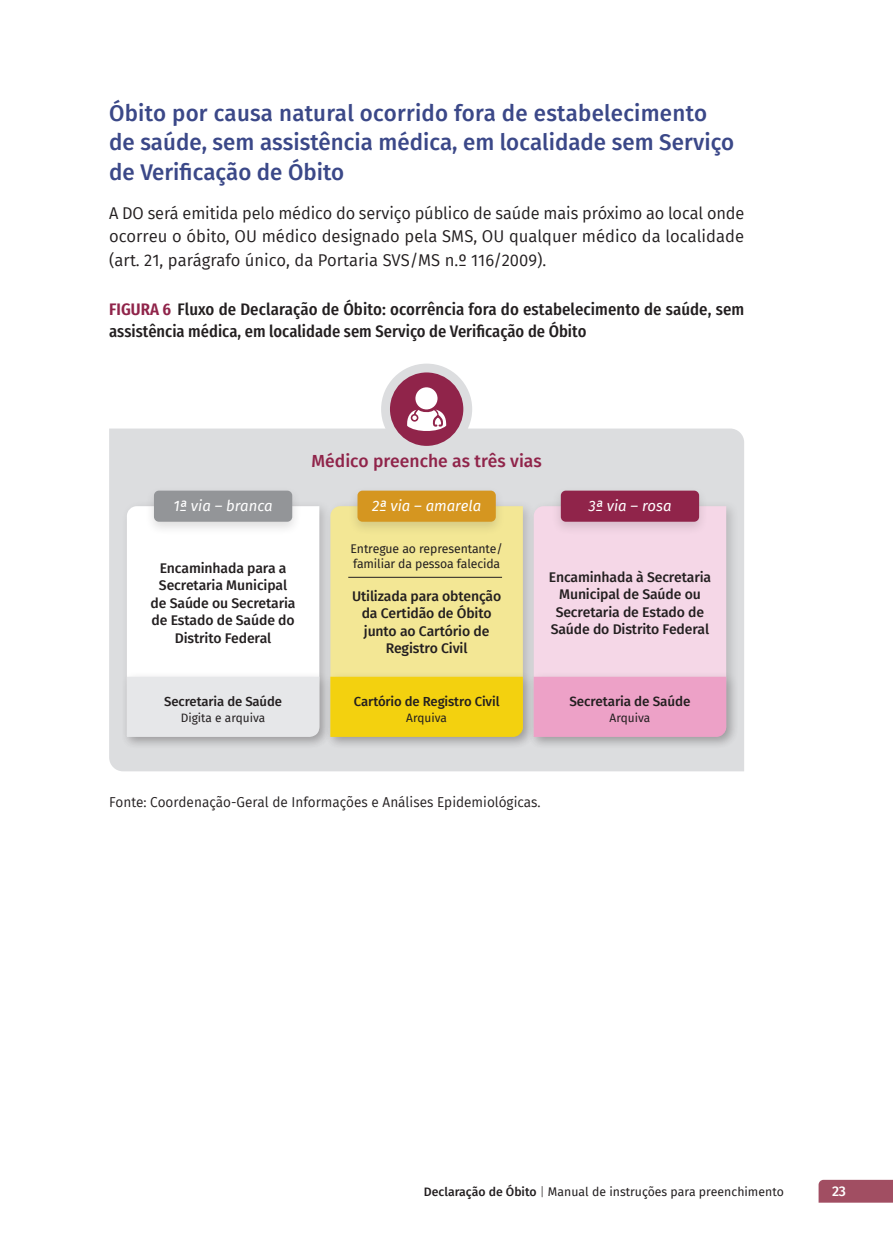
<style>
.page{position:relative;width:893px;height:1241px;background:#fff}
.page>*{position:absolute;margin:0;border:0;box-sizing:border-box;transform-origin:0 0}
.t1{font:500 22.75px/29.8px "Fira Sans";color:#3b4888}
.t2{font:500 17.5px "Fira Sans";color:#90244a}
.t3{font:16.62px/23.6px "Fira Sans";color:#231f20;text-align:justify}
.t4{font:500 16.62px/21.9px "Fira Sans Condensed";color:#231f20;scale:1.05 1}
.t5{font:italic 14.88px "Fira Sans";color:#fff}
.t6{font:500 14px/17.5px "Fira Sans";letter-spacing:-.01em;color:#231f20;text-align:center}
.t7{font:14px "Fira Sans";color:#231f20}
.t8{font:500 14px "Fira Sans";color:#fff}
.t9{font:500 13.47px "Fira Sans";letter-spacing:-.01em;color:#231f20}
.t10{font:500 13.12px "Fira Sans";letter-spacing:-.01em;color:#231f20}
.t11{font:12.25px/15.2px "Fira Sans";letter-spacing:-.01em;color:#231f20}
.t12{font:11.9px "Fira Sans";color:#231f20}
.s1{font-weight:600;color:#90244a}
.s2{font-weight:500}
.s3{font-weight:300}
</style>
<div class="page">
<div style="left:819px;top:1179px;width:74px;height:23px;background:#a14e62"></div>
<div style="left:109px;top:428px;width:635px;height:343px;background:#dcdddf"></div>
<div style="left:121px;top:500px;width:211px;height:249px;background:#231f20;opacity:.2"></div>
<div style="left:144px;top:486px;width:158px;height:50px;background:#dadbdd"></div>
<div style="left:154px;top:490px;width:138px;height:31px;background:#939598;border-radius:5px"></div>
<div style="left:324px;top:500px;width:212px;height:249px;background:#231f20;opacity:.2"></div>
<div style="left:330px;top:506px;width:193px;height:164px;background:#f3e795"></div>
<div style="left:348px;top:486px;width:157px;height:50px;background:#231f20;opacity:.15"></div>
<div style="left:357px;top:490px;width:139px;height:31px;background:#d59620;border-radius:5px"></div>
<div style="left:528px;top:500px;width:211px;height:249px;background:#231f20;opacity:.2"></div>
<div style="left:551px;top:486px;width:158px;height:50px;background:#dadbdd"></div>
<div style="left:561px;top:490px;width:138px;height:31px;background:#90244a;border-radius:5px"></div>
<div style="left:381px;top:363px;width:91px;height:91px;background:#dcdddf;border-radius:50%"></div>
<div style="left:390px;top:372px;width:73px;height:74px;background:#90244a;border-radius:50%"></div>
<div style="left:415px;top:387px;width:22px;height:22px;background:#fff;border-radius:50%"></div>
<svg style="left:407px;top:409px;width:40px;height:22px"></svg>
<div style="left:121px;top:670px;width:211px;height:80px;background:#231f20;opacity:.2"></div>
<svg style="left:127px;top:506px;width:192px;height:230px"></svg>
<div style="left:324px;top:670px;width:212px;height:80px;background:#231f20;opacity:.2"></div>
<div style="left:330px;top:676px;width:193px;height:60px;background:#f3d10f"></div>
<div style="left:528px;top:670px;width:211px;height:80px;background:#231f20;opacity:.2"></div>
<svg style="left:534px;top:506px;width:192px;height:230px;background:#edbfd6"></svg>
<hr style="left:348px;top:577px;width:154px;height:1px;background:#231f20">
<h1 class="t1" style="left:109px;top:97px;width:626px">Óbito por causa natural ocorrido fora de estabelecimento de saúde, sem assistência médica, em localidade sem Serviço de Verificação de Óbito</h1>
<p class="t3" style="left:109px;top:201px;width:637px">A DO será emitida pelo médico do serviço público de saúde mais próximo ao local onde ocorreu o óbito, OU médico designado pela SMS, OU qualquer médico da localidade (art. 21, parágrafo único, da Portaria SVS/MS n.º 116/2009).</p>
<p class="t4" style="left:109px;top:296px;width:606px"><span class="s1">FIGURA 6</span> Fluxo de Declaração de Óbito: ocorrência fora do estabelecimento de saúde, sem assistência médica, em localidade sem Serviço de Verificação de Óbito</p>
<p class="t2" style="left:311px;top:446px;width:232px">Médico preenche as três vias</p>
<p class="t5" style="left:173px;top:495px;width:101px">1ª via – branca</p>
<p class="t5" style="left:372px;top:495px;width:111px">2ª via – amarela</p>
<p class="t5" style="left:588px;top:495px;width:85px">3ª via – rosa</p>
<p class="t6" style="left:151px;top:558px;width:146px">Encaminhada para a<br>Secretaria Municipal de Saúde ou Secretaria de Estado de Saúde do<br>Distrito Federal</p>
<p class="t11" style="left:350px;top:540px;width:154px">Entregue ao representante/ familiar da pessoa falecida</p>
<p class="t6" style="left:352px;top:586px;width:151px">Utilizada para obtenção da Certidão de Óbito junto ao Cartório de<br>Registro Civil</p>
<p class="t6" style="left:549px;top:567px;width:164px">Encaminhada à Secretaria<br>Municipal de Saúde ou<br>Secretaria de Estado de<br>Saúde do Distrito Federal</p>
<p class="t10" style="left:164px;top:690px;width:119px">Secretaria de Saúde</p>
<p class="t12" style="left:181px;top:709px;width:86px">Digita e arquiva</p>
<p class="t10" style="left:354px;top:690px;width:147px">Cartório de Registro Civil</p>
<p class="t12" style="left:406px;top:709px;width:42px">Arquiva</p>
<p class="t9" style="left:569px;top:690px;width:122px">Secretaria de Saúde</p>
<p class="t12" style="left:609px;top:709px;width:42px">Arquiva</p>
<p class="t9" style="left:653px;top:688px;width:8px">s</p>
<p class="t12" style="left:609px;top:707px;width:42px">Arquiva</p>
<p class="t7" style="left:109px;top:791px;width:433px">Fonte: Coordenação-Geral de Informações e Análises Epidemiológicas.</p>
<p class="t11" style="left:424px;top:1183px;width:361px"><span class="s2">Declaração de Óbito</span> <span class="s3">|</span> Manual de instruções para preenchimento</p>
<p class="t8" style="left:832px;top:1179px;width:15px">23</p>
</div>
